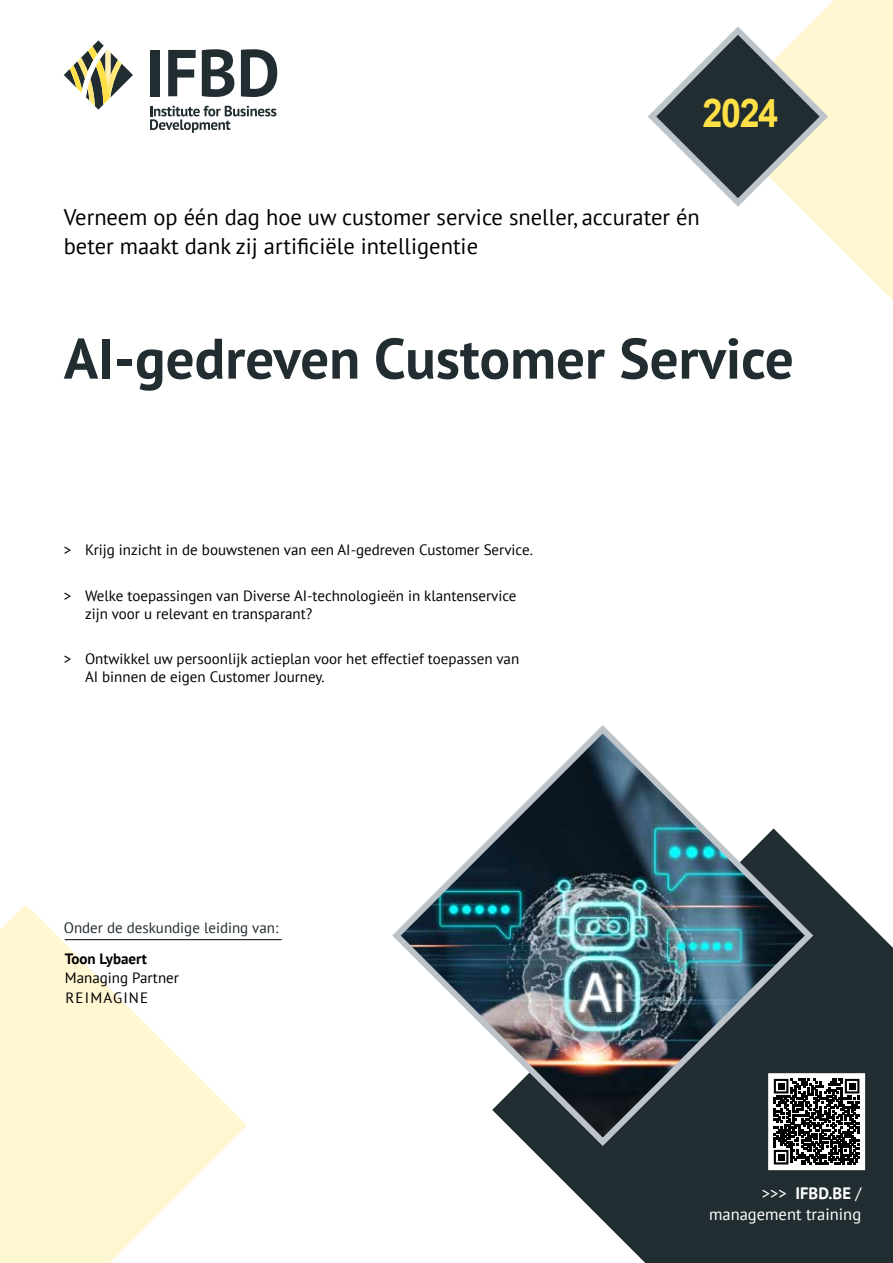
<style>
.page{position:relative;width:893px;height:1263px;background:#fff}
.page>*{position:absolute;margin:0;border:0;box-sizing:border-box;transform-origin:0 0}
.t1{font:700 57px "PT Sans";color:#222d32}
.t2{font:700 39.6px "Arial";color:#ffe147;scale:.91 1}
.t3{font:22.5px/28.5px "PT Sans";color:#000}
.t4{font:16.5px/21px "PT Sans";color:#fff;text-align:right}
.t5{font:15px/18px "PT Sans";color:#000}
.t6{font:15px "PT Sans";color:#222d32}
.t7{font:700 15px "PT Sans";color:#000}
.s1{font-weight:700}
</style>
<div class="page">
<svg style="left:803px;top:0;width:90px;height:301px;fill:#fff6d2"></svg>
<svg style="left:0;top:904px;width:247px;height:359px;fill:#fff6d2"></svg>
<svg style="left:648px;top:22px;width:184px;height:189px"></svg>
<svg style="left:532px;top:872px;width:361px;height:391px;fill:#222d32"></svg>
<svg style="left:64px;top:40px;width:69px;height:70px"></svg>
<div style="left:150px;top:50px;width:9px;height:46px;background:#222d32"></div>
<svg style="left:168px;top:50px;width:28px;height:46px"></svg>
<svg style="left:202px;top:49px;width:32px;height:48px"></svg>
<svg style="left:241px;top:49px;width:36px;height:48px"></svg>
<svg style="left:150px;top:106px;width:126px;height:27px"></svg>
<img style="left:392px;top:725px;width:425px;height:425px">
<hr style="left:65px;top:939px;width:217px;height:1px;background:#000">
<div style="left:770px;top:1075px;width:94px;height:94px;background:linear-gradient(to right,#fff,#fff)"></div>
<svg style="left:774px;top:1079px;width:85px;height:85px"></svg>
<div style="left:768px;top:1073px;width:97px;height:97px;border:3px solid #fff"></div>
<h2 class="t2" style="left:702px;top:87px;width:85px">2024</h2>
<h3 class="t3" style="left:64px;top:203px;width:638px">Verneem op één dag hoe uw customer service sneller, accurater én beter maakt dank zij artificiële intelligentie</h3>
<h1 class="t1" style="left:64px;top:321px;width:731px">AI-gedreven Customer Service</h1>
<p class="t5" style="left:64px;top:540px;width:471px">&gt; Krijg inzicht in de bouwstenen van een AI-gedreven Customer Service.</p>
<p class="t5" style="left:85px;top:586px;width:433px;text-indent:-21px">&gt; Welke toepassingen van Diverse AI-technologieën in klantenservice zijn voor u relevant en transparant?</p>
<p class="t5" style="left:85px;top:650px;width:436px;text-indent:-21px">&gt; Ontwikkel uw persoonlijk actieplan voor het effectief toepassen van<br>AI binnen de eigen Customer Journey.</p>
<p class="t6" style="left:64px;top:918px;width:216px">Onder de deskundige leiding van:</p>
<p class="t7" style="left:65px;top:948px;width:84px">Toon Lybaert</p>
<p class="t5" style="left:65px;top:968px;width:116px;line-height:19.5px">Managing Partner<br>REIMAGINE</p>
<p class="t4" style="left:709px;top:1182px;width:153px">&gt;&gt;&gt; <span class="s1">IFBD.BE</span> / management training</p>
</div>
